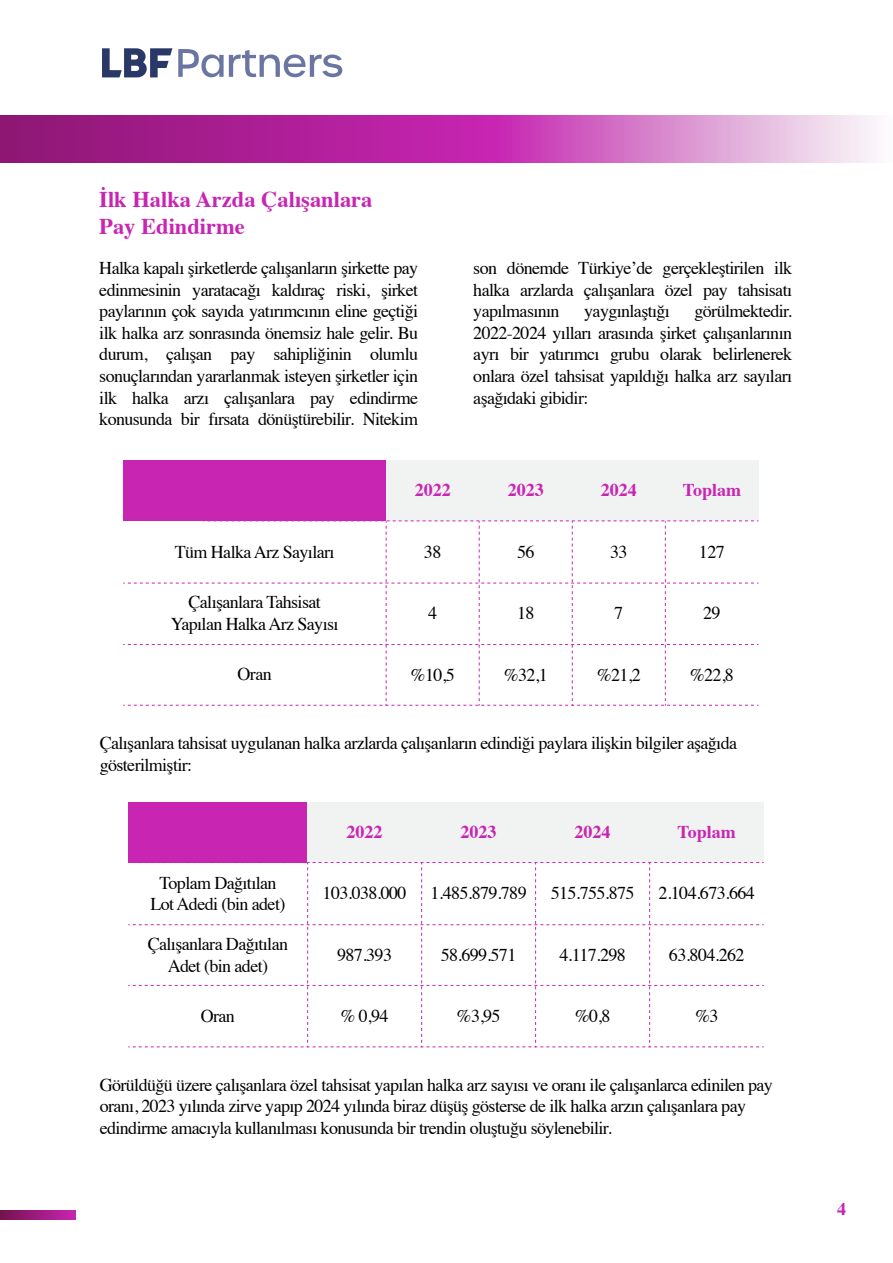
<style>
.page{position:relative;width:893px;height:1263px;background:#fff}
.page>*{position:absolute;margin:0;border:0;box-sizing:border-box;transform-origin:0 0}
.t1{font:700 22.5px/27px "Times";color:#c825b3}
.t2{font:18px/21.6px "Times";letter-spacing:-.035em;color:#000;text-align:center}
.t3{font:700 18px "Times";color:#c825b3}
</style>
<div class="page">
<svg style="left:102px;top:48px;width:70px;height:29px"></svg>
<svg style="left:178px;top:49px;width:164px;height:28px"></svg>
<div style="left:123px;top:460px;width:263px;height:61px;background:#c825b3"></div>
<div style="left:386px;top:460px;width:93px;height:61px;background:#f1f2f2"></div>
<div style="left:479px;top:460px;width:93px;height:61px;background:#f1f2f2"></div>
<div style="left:572px;top:460px;width:93px;height:61px;background:#f1f2f2"></div>
<div style="left:665px;top:460px;width:93px;height:61px;background:#f1f2f2"></div>
<svg style="left:123px;top:521px;width:635px;height:185px"></svg>
<div style="left:128px;top:802px;width:180px;height:60px;background:#c825b3"></div>
<div style="left:308px;top:802px;width:114px;height:60px;background:#f1f2f2"></div>
<div style="left:422px;top:802px;width:114px;height:60px;background:#f1f2f2"></div>
<div style="left:536px;top:802px;width:114px;height:60px;background:#f1f2f2"></div>
<div style="left:650px;top:802px;width:114px;height:60px;background:#f1f2f2"></div>
<svg style="left:128px;top:862px;width:636px;height:185px"></svg>
<svg style="left:0;top:1210px;width:75px;height:9px"></svg>
<svg style="left:0;top:115px;width:876px;height:48px;background:#c050ae"></svg>
<p class="t1" style="left:99px;top:183px;width:275px">İlk Halka Arzda Çalışanlara<br>Pay Edindirme</p>
<p class="t2" style="left:99px;top:256px;width:320px;text-align:justify">Halka kapalı şirketlerde çalışanların şirkette pay edinmesinin yaratacağı kaldıraç riski, şirket paylarının çok sayıda yatırımcının eline geçtiği ilk halka arz sonrasında önemsiz hale gelir. Bu durum, çalışan pay sahipliğinin olumlu sonuçlarından yararlanmak isteyen şirketler için ilk halka arzı çalışanlara pay edindirme konusunda bir fırsata dönüştürebilir. Nitekim</p>
<p class="t2" style="left:473px;top:256px;width:320px;text-align:justify">son dönemde Türkiye’de gerçekleştirilen ilk halka arzlarda çalışanlara özel pay tahsisatı yapılmasının</p>
<p class="t2" style="left:473px;top:299px;width:320px;text-align:justify;text-indent:221px">görülmektedir.<br>2022-2024 yılları arasında şirket çalışanlarının ayrı bir yatırımcı grubu olarak belirlenerek onlara özel tahsisat yapıldığı halka arz sayıları aşağıdaki gibidir:</p>
<p class="t2" style="left:584px;top:299px;width:87px">yaygınlaştığı</p>
<p class="t3" style="left:415px;top:473px;width:37px">2022</p>
<p class="t3" style="left:508px;top:473px;width:37px">2023</p>
<p class="t3" style="left:601px;top:473px;width:37px">2024</p>
<p class="t3" style="left:683px;top:473px;width:60px">Toplam</p>
<p class="t2" style="left:175px;top:539px;width:161px">Tüm Halka Arz Sayıları</p>
<p class="t2" style="left:424px;top:539px;width:19px">38</p>
<p class="t2" style="left:517px;top:539px;width:19px">56</p>
<p class="t2" style="left:610px;top:539px;width:19px">33</p>
<p class="t2" style="left:699px;top:539px;width:27px">127</p>
<p class="t2" style="left:171px;top:590px;width:169px">Çalışanlara Tahsisat<br>Yapılan Halka Arz Sayısı</p>
<p class="t2" style="left:238px;top:662px;width:36px">Oran</p>
<p class="t2" style="left:428px;top:601px;width:10px">4</p>
<p class="t2" style="left:517px;top:601px;width:19px">18</p>
<p class="t2" style="left:614px;top:601px;width:10px">7</p>
<p class="t2" style="left:703px;top:601px;width:19px">29</p>
<p class="t2" style="left:411px;top:662px;width:46px">%10,5</p>
<p class="t2" style="left:504px;top:662px;width:46px">%32,1</p>
<p class="t2" style="left:597px;top:662px;width:46px">%21,2</p>
<p class="t2" style="left:690px;top:662px;width:46px">%22,8</p>
<p class="t2" style="left:100px;top:730px;width:639px;text-align:left">Çalışanlara tahsisat uygulanan halka arzlarda çalışanların edindiği paylara ilişkin bilgiler aşağıda gösterilmiştir:</p>
<p class="t3" style="left:347px;top:814px;width:37px">2022</p>
<p class="t3" style="left:461px;top:814px;width:37px">2023</p>
<p class="t3" style="left:575px;top:814px;width:37px">2024</p>
<p class="t3" style="left:677px;top:814px;width:60px">Toplam</p>
<p class="t2" style="left:151px;top:870px;width:136px">Toplam Dağıtılan<br>Lot Adedi (bin adet)</p>
<p class="t2" style="left:323px;top:881px;width:85px">103.038.000</p>
<p class="t2" style="left:337px;top:942px;width:56px">987.393</p>
<p class="t2" style="left:431px;top:881px;width:98px">1.485.879.789</p>
<p class="t2" style="left:551px;top:881px;width:85px">515.755.875</p>
<p class="t2" style="left:659px;top:881px;width:98px">2.104.673.664</p>
<p class="t2" style="left:148px;top:932px;width:142px">Çalışanlara Dağıtılan<br>Adet (bin adet)</p>
<p class="t2" style="left:201px;top:1004px;width:36px">Oran</p>
<p class="t2" style="left:441px;top:942px;width:77px">58.699.571</p>
<p class="t2" style="left:669px;top:942px;width:77px">63.804.262</p>
<p class="t2" style="left:559px;top:942px;width:68px">4.117.298</p>
<p class="t2" style="left:341px;top:1004px;width:49px">% 0,94</p>
<p class="t2" style="left:457px;top:1004px;width:46px">%3,95</p>
<p class="t2" style="left:575px;top:1004px;width:37px">%0,8</p>
<p class="t2" style="left:695px;top:1004px;width:25px">%3</p>
<p class="t2" style="left:100px;top:1072px;width:675px;text-align:left">Görüldüğü üzere çalışanlara özel tahsisat yapılan halka arz sayısı ve oranı ile çalışanlarca edinilen pay oranı, 2023 yılında zirve yapıp 2024 yılında biraz düşüş gösterse de ilk halka arzın çalışanlara pay edindirme amacıyla kullanılması konusunda bir trendin oluştuğu söylenebilir.</p>
<p class="t3" style="left:837px;top:1191px;width:10px">4</p>
</div>
